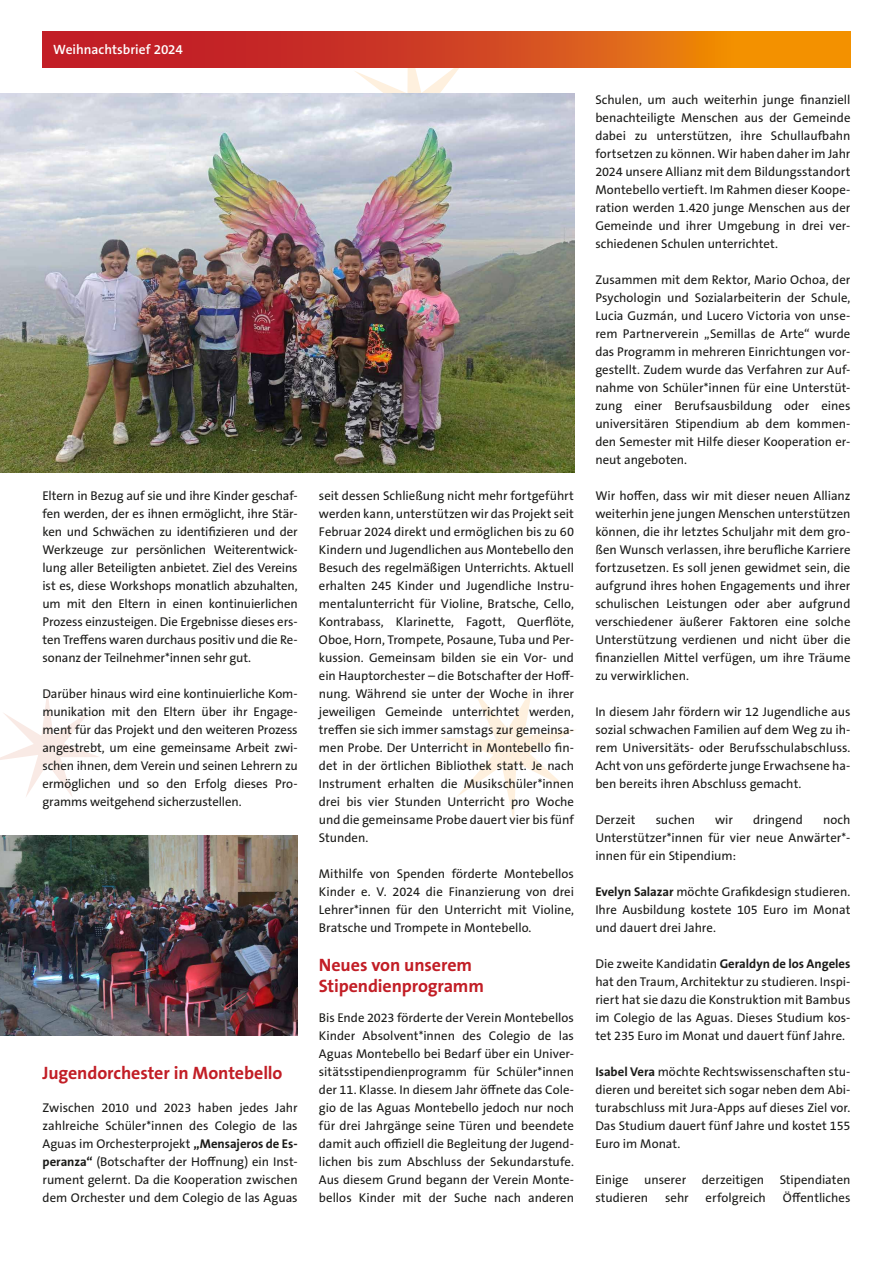
<style>
.page{position:relative;width:893px;height:1263px;background:#fff}
.page>*{position:absolute;margin:0;border:0;box-sizing:border-box;transform-origin:0 0}
.t1{font:700 18px/21px "The Sans B W7";letter-spacing:-.005em;color:#c21e26}
.t2{font:600 13.5px "The Sans B W6";color:#fff}
.t3{font:12.75px/18px "The Sans B W5 Plain";color:#1a1a18;text-align:justify}
.t4{font:700 12.75px "The Sans B W7";color:#1a1a18}
.s1{font-family:"The Sans B W7";font-weight:700}
.s2{font-family:"The Sans B W5 Plain";font-weight:400}
</style>
<div class="page">
<svg style="left:440px;top:688px;width:136px;height:134px"></svg>
<svg style="left:0;top:691px;width:99px;height:106px"></svg>
<svg style="left:352px;top:68px;width:135px;height:26px"></svg>
<svg style="left:43px;top:32px;width:807px;height:36px;background:#d44c1b"></svg>
<img style="left:0;top:836px;width:298px;height:199px">
<img style="left:0;top:94px;width:574px;height:378px">
<p class="t2" style="left:53px;top:40px;width:131px">Weihnachtsbrief 2024</p>
<p class="t3" style="left:43px;top:487px;width:257px">Eltern in Bezug auf sie und ihre Kinder geschaf&shy;fen werden, der es ihnen ermöglicht, ihre Stär&shy;ken und Schwächen zu identifizieren und der Werkzeuge zur persönlichen Weiterentwick&shy;lung aller Beteiligten anbietet. Ziel des Vereins ist es, diese Workshops monatlich abzuhalten, um mit den Eltern in einen kontinuierlichen Prozess einzusteigen. Die Ergebnisse dieses ers&shy;ten Treffens waren durchaus positiv und die Re&shy;sonanz der Teilnehmer*innen sehr gut.</p>
<p class="t3" style="left:43px;top:685px;width:257px">Darüber hinaus wird eine kontinuierliche Kom&shy;munikation mit den Eltern über ihr Engage&shy;ment für das Projekt und den weiteren Prozess angestrebt, um eine gemeinsame Arbeit zwi&shy;schen ihnen, dem Verein und seinen Lehrern zu ermöglichen und so den Erfolg dieses Pro&shy;gramms weitgehend sicherzustellen.</p>
<h1 class="t1" style="left:43px;top:1062px;width:242px">Jugendorchester in Montebello</h1>
<p class="t3" style="left:43px;top:1099px;width:257px">Zwischen 2010 und 2023 haben jedes Jahr zahlreiche Schüler*innen des Colegio de las Aguas im Orchesterprojekt <span class="s1">„Mensajeros de Es&shy;peranza“</span> (Botschafter der Hoffnung) ein Inst&shy;rument gelernt. Da die Kooperation zwischen dem Orchester und dem Colegio de las Aguas</p>
<p class="t3" style="left:319px;top:487px;width:257px">seit dessen Schließung nicht mehr fortgeführt werden kann, unterstützen wir das Projekt seit Februar 2024 direkt und ermöglichen bis zu 60<br>Kindern und Jugendlichen aus Montebello den Besuch des regelmäßigen Unterrichts. Aktuell erhalten 245 Kinder und Jugendliche Instru&shy;mentalunterricht für Violine, Bratsche, Cello, Kontrabass, Klarinette, Fagott, Querflöte, Oboe, Horn, Trompete, Posaune, Tuba und Per&shy;kussion. Gemeinsam bilden sie ein Vor- und ein Hauptorchester – die Botschafter der Hoff&shy;nung. Während sie unter der Woche in ihrer jeweiligen Gemeinde unterrichtet werden, treffen sie sich immer samstags zur gemeinsa&shy;men Probe. Der Unterricht in Montebello fin&shy;det in der örtlichen Bibliothek statt. Je nach Instrument erhalten die Musikschüler*innen drei bis vier Stunden Unterricht pro Woche und die gemeinsame Probe dauert vier bis fünf Stunden.</p>
<p class="t3" style="left:319px;top:865px;width:257px">Mithilfe von Spenden förderte Montebellos Kinder e. V. 2024 die Finanzierung von drei Lehrer*innen für den Unterricht mit Violine, Bratsche und Trompete in Montebello.</p>
<h1 class="t1" style="left:319px;top:954px;width:167px">Neues von unserem<br>Stipendienprogramm</h1>
<p class="t3" style="left:319px;top:1009px;width:257px">Bis Ende 2023 förderte der Verein Montebellos Kinder Absolvent*innen des Colegio de las Aguas Montebello bei Bedarf über ein Univer&shy;sitätsstipendienprogramm für Schüler*innen der 11. Klasse. In diesem Jahr öffnete das Cole&shy;gio de las Aguas Montebello jedoch nur noch für drei Jahrgänge seine Türen und beendete damit auch offiziell die Begleitung der Jugend&shy;lichen bis zum Abschluss der Sekundarstufe.<br>Aus diesem Grund begann der Verein Monte&shy;bellos Kinder mit der Suche nach anderen</p>
<p class="t3" style="left:595px;top:91px;width:257px">Schulen, um auch weiterhin junge finanziell benachteiligte Menschen aus der Gemeinde dabei zu unterstützen, ihre Schullaufbahn fortsetzen zu können. Wir haben daher im Jahr 2024 unsere Allianz mit dem Bildungsstandort Montebello vertieft. Im Rahmen dieser Koope&shy;ration werden 1.420 junge Menschen aus der Gemeinde und ihrer Umgebung in drei ver&shy;schiedenen Schulen unterrichtet.</p>
<p class="t3" style="left:595px;top:271px;width:257px">Zusammen mit dem Rektor, Mario Ochoa, der Psychologin und Sozialarbeiterin der Schule, Lucia Guzmán, und Lucero Victoria von unse&shy;rem Partnerverein „Semillas de Arte“ wurde das Programm in mehreren Einrichtungen vor&shy;gestellt. Zudem wurde das Verfahren zur Auf&shy;nahme von Schüler*innen für eine Unterstüt&shy;zung einer Berufsausbildung oder eines universitären Stipendium ab dem kommen&shy;den Semester mit Hilfe dieser Kooperation er&shy;neut angeboten.</p>
<p class="t3" style="left:595px;top:487px;width:257px">Wir hoffen, dass wir mit dieser neuen Allianz weiterhin jene jungen Menschen unterstützen können, die ihr letztes Schuljahr mit dem gro&shy;ßen Wunsch verlassen, ihre berufliche Karriere fortzusetzen. Es soll jenen gewidmet sein, die aufgrund ihres hohen Engagements und ihrer schulischen Leistungen oder aber aufgrund verschiedener äußerer Faktoren eine solche Unterstützung verdienen und nicht über die finanziellen Mittel verfügen, um ihre Träume zu verwirklichen.</p>
<p class="t3" style="left:595px;top:703px;width:257px">In diesem Jahr fördern wir 12 Jugendliche aus sozial schwachen Familien auf dem Weg zu ih&shy;rem Universitäts- oder Berufsschulabschluss.<br>Acht von uns geförderte junge Erwachsene ha&shy;ben bereits ihren Abschluss gemacht.</p>
<p class="t3" style="left:595px;top:811px;width:42px">Derzeit</p>
<p class="t3" style="left:656px;top:811px;width:41px">suchen</p>
<p class="t3" style="left:715px;top:811px;width:19px">wir</p>
<p class="t3" style="left:753px;top:811px;width:51px">dringend</p>
<p class="t3" style="left:595px;top:811px;width:257px;text-indent:228px">noch Unterstützer*innen für vier neue Anwärter*- innen für ein Stipendium:</p>
<p class="t3" style="left:595px;top:883px;width:257px"><span class="s1">Evelyn Salazar</span> möchte Grafikdesign studieren.<br>Ihre Ausbildung kostete 105 Euro im Monat und dauert drei Jahre.</p>
<p class="t4" style="left:595px;top:956px;width:257px"><span class="s2">Die zweite Kandidatin</span> Geraldyn de los Angeles</p>
<p class="t3" style="left:595px;top:973px;width:257px">hat den Traum, Architektur zu studieren. Inspi&shy;riert hat sie dazu die Konstruktion mit Bambus im Colegio de las Aguas. Dieses Studium kos&shy;tet 235 Euro im Monat und dauert fünf Jahre.</p>
<p class="t3" style="left:595px;top:1063px;width:257px"><span class="s1">Isabel Vera</span> möchte Rechtswissenschaften stu&shy;dieren und bereitet sich sogar neben dem Abi&shy;turabschluss mit Jura-Apps auf dieses Ziel vor.<br>Das Studium dauert fünf Jahre und kostet 155<br>Euro im Monat.</p>
<p class="t3" style="left:595px;top:1171px;width:257px">Einige unserer derzeitigen Stipendiaten studieren</p>
<p class="t3" style="left:665px;top:1189px;width:25px">sehr</p>
<p class="t3" style="left:706px;top:1189px;width:62px">erfolgreich</p>
<p class="t3" style="left:783px;top:1189px;width:69px">Öffentliches</p>
</div>
